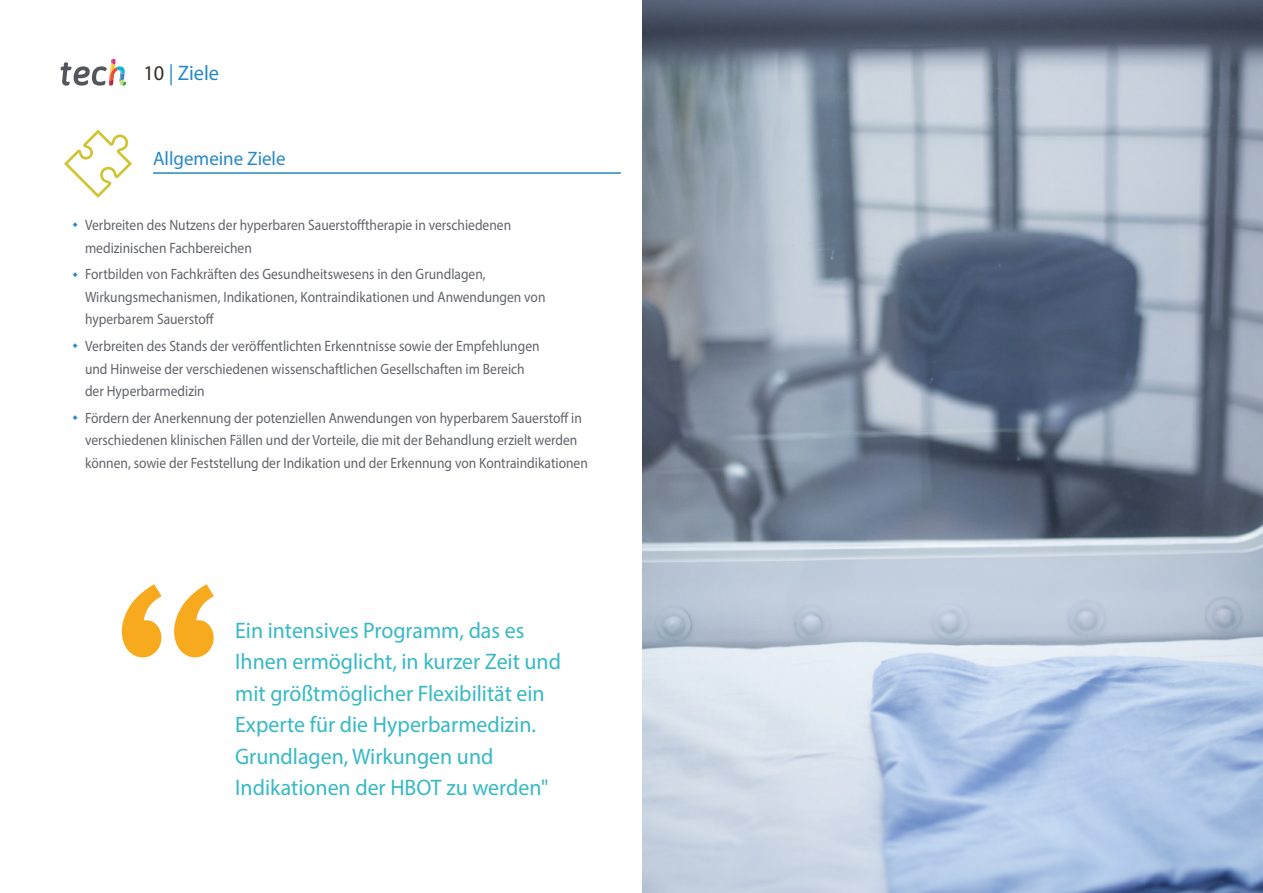
<style>
.page{position:relative;width:1263px;height:893px;background:#fff}
.page>*{position:absolute;margin:0;border:0;box-sizing:border-box;transform-origin:0 0}
.t1{font:22.5px/31.5px "Myriad Pro";color:#36b9c4}
.t2{font:21px "Myriad Pro";color:#2488c9}
.t3{font:19.5px "Myriad Pro";color:#2488c9}
.t4{font:15px/22.5px "Myriad Pro";color:#61646a;scale:.9 1}
.s1{color:#312e20}
.s2{color:#2289cb}
</style>
<div class="page">
<hr style="left:153px;top:173px;width:468px;height:1px;background:#2488c9">
<svg style="left:64px;top:130px;width:68px;height:68px"></svg>
<img style="left:642px;top:0;width:621px;height:893px">
<svg style="left:61px;top:59px;width:65px;height:27px"></svg>
<svg style="left:122px;top:584px;width:92px;height:73px"></svg>
<h2 class="t2" style="left:144px;top:60px;width:77px"><span class="s1">10</span> <span class="s2">|</span> Ziele</h2>
<h3 class="t3" style="left:153px;top:146px;width:134px">Allgemeine Ziele</h3>
<p class="t4" style="left:85px;top:214px;width:475px">Verbreiten des Nutzens der hyperbaren Sauerstofftherapie in verschiedenen medizinischen Fachbereichen</p>
<p class="t4" style="left:85px;top:263px;width:513px">Fortbilden von Fachkräften des Gesundheitswesens in den Grundlagen,<br>Wirkungsmechanismen, Indikationen, Kontraindikationen und Anwendungen von hyperbarem Sauerstoff</p>
<p class="t4" style="left:85px;top:335px;width:507px">Verbreiten des Stands der veröffentlichten Erkenntnisse sowie der Empfehlungen und Hinweise der verschiedenen wissenschaftlichen Gesellschaften im Bereich der Hyperbarmedizin</p>
<p class="t4" style="left:85px;top:406px;width:560px">Fördern der Anerkennung der potenziellen Anwendungen von hyperbarem Sauerstoff in verschiedenen klinischen Fällen und der Vorteile, die mit der Behandlung erzielt werden können, sowie der Feststellung der Indikation und der Erkennung von Kontraindikationen</p>
<h1 class="t1" style="left:235px;top:614px;width:327px">Ein intensives Programm, das es Ihnen ermöglicht, in kurzer Zeit und mit größtmöglicher Flexibilität ein Experte für die Hyperbarmedizin.<br>Grundlagen, Wirkungen und Indikationen der HBOT zu werden"</h1>
</div>
